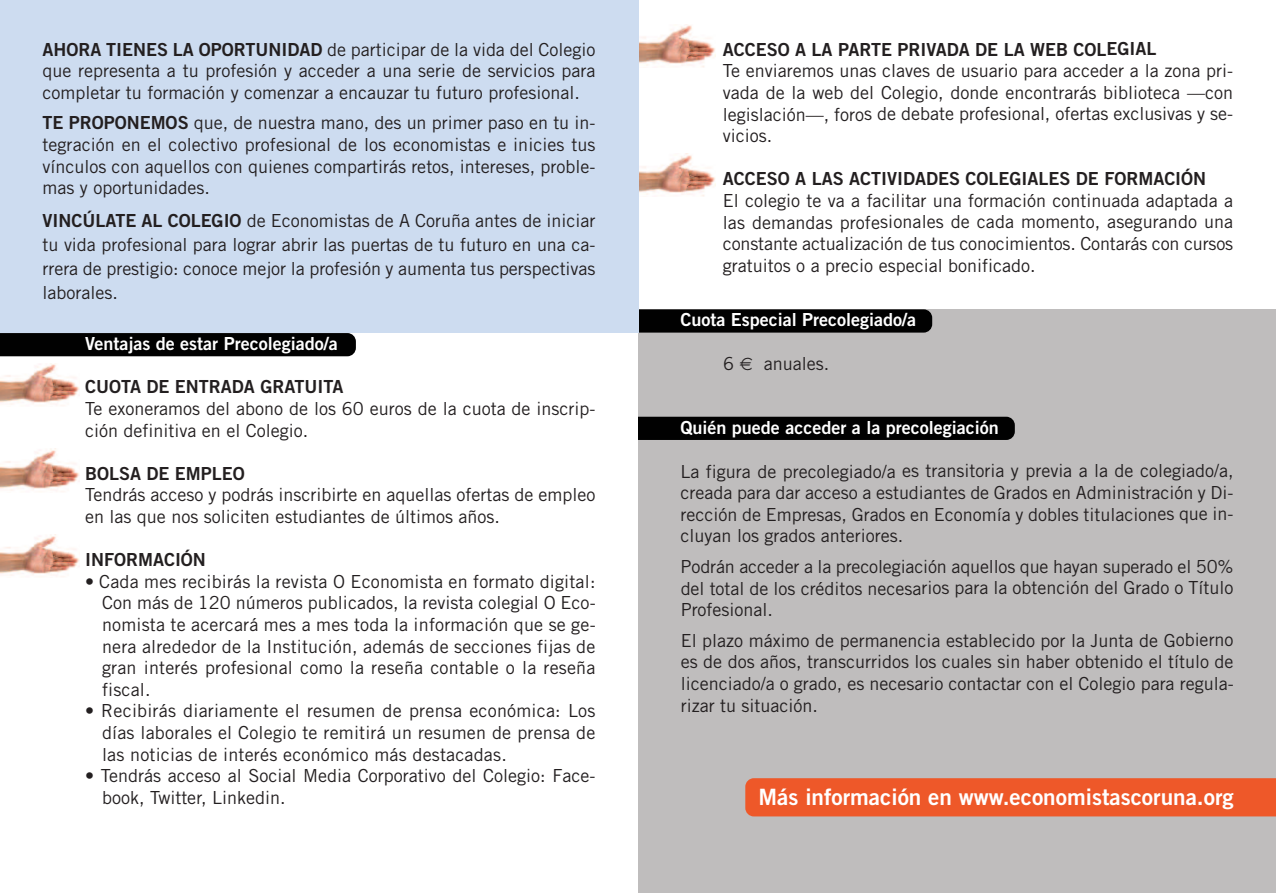
<style>
.page{position:relative;width:1276px;height:893px;background:#fff}
.page>*{position:absolute;margin:0;border:0;box-sizing:border-box;transform-origin:0 0}
.t1{font:22.5px "Trade Gothic Bold Two";color:#fff}
.t2{font:18px/21.6px "Trade Gothic";color:#231f20;text-align:justify}
.t3{font:18px "Trade Gothic Bold Two";color:#231f20}
.t4{font:18px "Trade Gothic Bold Two";color:#fff}
.s1{font-family:"Trade Gothic Bold Two"}
</style>
<div class="page">
<img style="left:638px;top:24px;width:77px;height:44px">
<img style="left:638px;top:153px;width:77px;height:44px">
<div style="left:638px;top:309px;width:638px;height:584px;background:#bfbdbd"></div>
<div style="left:620px;top:417px;width:395px;height:23px;background:#010101;border-radius:9px"></div>
<div style="left:620px;top:309px;width:312px;height:24px;background:#010101;border-radius:9px"></div>
<div style="left:610px;top:269px;width:28px;height:184px;background:#fff;border-radius:9px"></div>
<div style="left:0;top:0;width:638px;height:333px;background:#cddcf0"></div>
<div style="left:745px;top:778px;width:531px;height:38px;background:#ee5829"></div>
<div style="left:0;top:333px;width:356px;height:23px;background:#010101"></div>
<img style="left:0;top:363px;width:79px;height:43px">
<img style="left:0;top:449px;width:79px;height:43px">
<img style="left:0;top:534px;width:79px;height:43px">
<p class="t2" style="left:43px;top:40px;width:554px"><span class="s1">AHORA TIENES LA OPORTUNIDAD</span> de participar de la vida del Colegio que representa a tu profesión y acceder a una serie de servicios para completar tu formación y comenzar a encauzar tu futuro profesional.</p>
<p class="t2" style="left:43px;top:114px;width:554px"><span class="s1">TE PROPONEMOS</span> que, de nuestra mano, des un primer paso en tu in&shy;tegración en el colectivo profesional de los economistas e inicies tus vínculos con aquellos con quienes compartirás retos, intereses, proble&shy;mas y oportunidades.</p>
<p class="t2" style="left:43px;top:210px;width:554px;line-height:24px"><span class="s1">VINCÚLATE AL COLEGIO</span> de Economistas de A Coruña antes de iniciar tu vida profesional para lograr abrir las puertas de tu futuro en una ca&shy;rrera de prestigio: conoce mejor la profesión y aumenta tus perspectivas laborales.</p>
<p class="t4" style="left:85px;top:337px;width:254px">Ventajas de estar Precolegiado/a</p>
<p class="t3" style="left:85px;top:380px;width:260px">CUOTA DE ENTRADA GRATUITA</p>
<p class="t2" style="left:85px;top:399px;width:512px">Te exoneramos del abono de los 60 euros de la cuota de inscrip&shy;ción definitiva en el Colegio.</p>
<p class="t3" style="left:85px;top:467px;width:161px">BOLSA DE EMPLEO</p>
<p class="t2" style="left:85px;top:486px;width:512px">Tendrás acceso y podrás inscribirte en aquellas ofertas de empleo en las que nos soliciten estudiantes de últimos años.</p>
<p class="t3" style="left:85px;top:553px;width:122px">INFORMACIÓN</p>
<p class="t2" style="left:102px;top:572px;width:495px;text-indent:-17px">• Cada mes recibirás la revista O Economista en formato digital:<br>Con más de 120 números publicados, la revista colegial O Eco&shy;nomista te acercará mes a mes toda la información que se ge&shy;nera alrededor de la Institución, además de secciones fijas de gran interés profesional como la reseña contable o la reseña fiscal.</p>
<p class="t2" style="left:102px;top:702px;width:495px;text-indent:-17px">• Recibirás diariamente el resumen de prensa económica: Los días laborales el Colegio te remitirá un resumen de prensa de las noticias de interés económico más destacadas.</p>
<p class="t2" style="left:102px;top:767px;width:495px;text-indent:-17px">• Tendrás acceso al Social Media Corporativo del Colegio: Face&shy;book, Twitter, Linkedin.</p>
<p class="t3" style="left:723px;top:43px;width:435px">ACCESO A LA PARTE PRIVADA DE LA WEB COLEGIAL</p>
<p class="t2" style="left:723px;top:62px;width:512px">Te enviaremos unas claves de usuario para acceder a la zona pri&shy;vada de la web del Colegio, donde encontrarás biblioteca —con legislación—, foros de debate profesional, ofertas exclusivas y se&shy;vicios.</p>
<p class="t3" style="left:723px;top:172px;width:485px">ACCESO A LAS ACTIVIDADES COLEGIALES DE FORMACIÓN</p>
<p class="t2" style="left:723px;top:191px;width:512px">El colegio te va a facilitar una formación continuada adaptada a las demandas profesionales de cada momento, asegurando una constante actualización de tus conocimientos. Contarás con cursos gratuitos o a precio especial bonificado.</p>
<p class="t4" style="left:680px;top:313px;width:237px">Cuota Especial Precolegiado/a</p>
<p class="t2" style="left:723px;top:354px;width:13px">6</p>
<p class="t2" style="left:764px;top:354px;width:67px">anuales.</p>
<p class="t4" style="left:680px;top:421px;width:320px">Quién puede acceder a la precolegiación</p>
<p class="t2" style="left:680px;top:462px;width:554px">La figura de precolegiado/a es transitoria y previa a la de colegiado/a, creada para dar acceso a estudiantes de Grados en Administración y Di&shy;rección de Empresas, Grados en Economía y dobles titulaciones que in&shy;cluyan los grados anteriores.</p>
<p class="t2" style="left:680px;top:557px;width:554px">Podrán acceder a la precolegiación aquellos que hayan superado el 50% del total de los créditos necesarios para la obtención del Grado o Título Profesional.</p>
<p class="t2" style="left:680px;top:631px;width:554px">El plazo máximo de permanencia establecido por la Junta de Gobierno es de dos años, transcurridos los cuales sin haber obtenido el título de licenciado/a o grado, es necesario contactar con el Colegio para regula&shy;rizar tu situación.</p>
<p class="t1" style="left:758px;top:789px;width:477px">Más información en www.economistascoruna.org</p>
</div>
